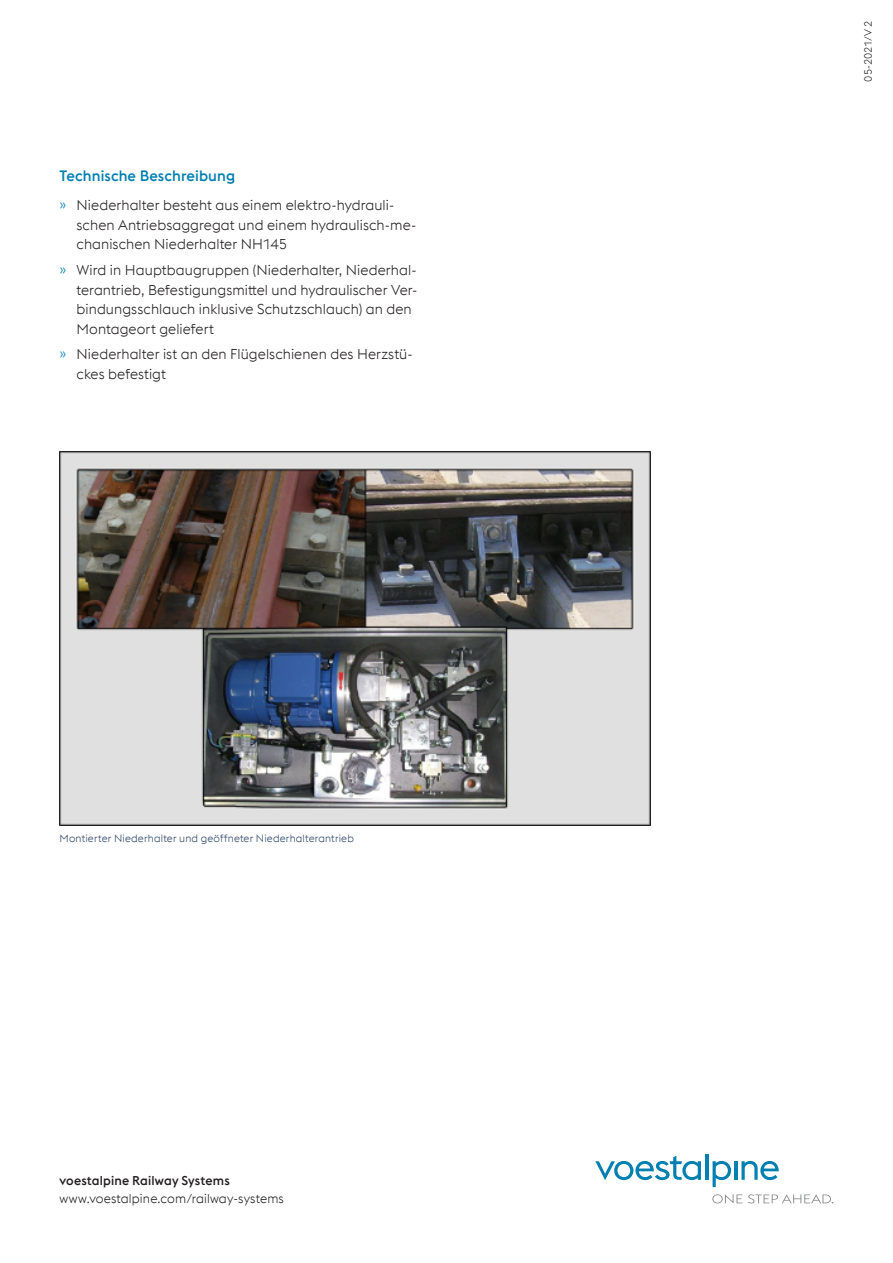
<style>
.page{position:relative;width:893px;height:1263px;background:#fff}
.page>*{position:absolute;margin:0;border:0;box-sizing:border-box;transform-origin:0 0}
.Sub-HL-2-boe-Spalten{font:500 15px "voestalpine";letter-spacing:.005em;color:#007fb1}
.t1{font:300 14.25px/19.5px "voestalpine";letter-spacing:.005em;color:#231f20}
.t2{font:300 12.75px "voestalpine";letter-spacing:.01em;color:#231f20}
.t3{font:500 12.75px "voestalpine";letter-spacing:.01em;color:#231f20}
.BU-boe{font:300 10.5px "voestalpine";letter-spacing:.02em;color:#284264}
.t4{font:300 10.5px "voestalpine";color:#231f20}
.s1{color:#007fb1}
</style>
<div class="page">
<svg style="left:595px;top:1156px;width:106px;height:24px"></svg>
<hr style="left:705px;top:1154px;width:3px;height:26px;background:#007fb1">
<svg style="left:713px;top:1161px;width:18px;height:26px"></svg>
<hr style="left:734px;top:1161px;width:3px;height:19px;background:#007fb1">
<svg style="left:741px;top:1161px;width:38px;height:19px"></svg>
<svg style="left:712px;top:1194px;width:30px;height:9px"></svg>
<svg style="left:748px;top:1194px;width:85px;height:9px"></svg>
<img style="left:60px;top:451px;width:591px;height:374px">
<p class="Sub-HL-2-boe-Spalten" style="left:60px;top:166px;width:177px">Technische Beschreibung</p>
<p class="t1" style="left:77px;top:195px;width:341px;text-indent:-17px"><span class="s1">»</span> Niederhalter besteht aus einem elektro-hydrauli&shy;schen Antriebsaggregat und einem hydraulisch-me&shy;chanischen Niederhalter NH145</p>
<p class="t1" style="left:77px;top:260px;width:342px;text-indent:-17px"><span class="s1">»</span> Wird in Hauptbaugruppen (Niederhalter, Niederhal&shy;terantrieb, Befestigungsmittel und hydraulischer Ver&shy;bindungsschlauch inklusive Schutzschlauch) an den Montageort geliefert</p>
<p class="t1" style="left:77px;top:345px;width:338px;text-indent:-17px"><span class="s1">»</span> Niederhalter ist an den Flügelschienen des Herzstü&shy;ckes befestigt</p>
<p class="BU-boe" style="left:60px;top:833px;width:296px">Montierter Niederhalter und geöffneter Niederhalterantrieb</p>
<p class="t3" style="left:60px;top:1173px;width:172px">voestalpine Railway Systems</p>
<p class="t2" style="left:60px;top:1191px;width:226px">www.voestalpine.com/railway-systems</p>
<p class="t4" style="left:862px;top:82px;width:62px;rotate:-90deg">05-2021/V2</p>
</div>
